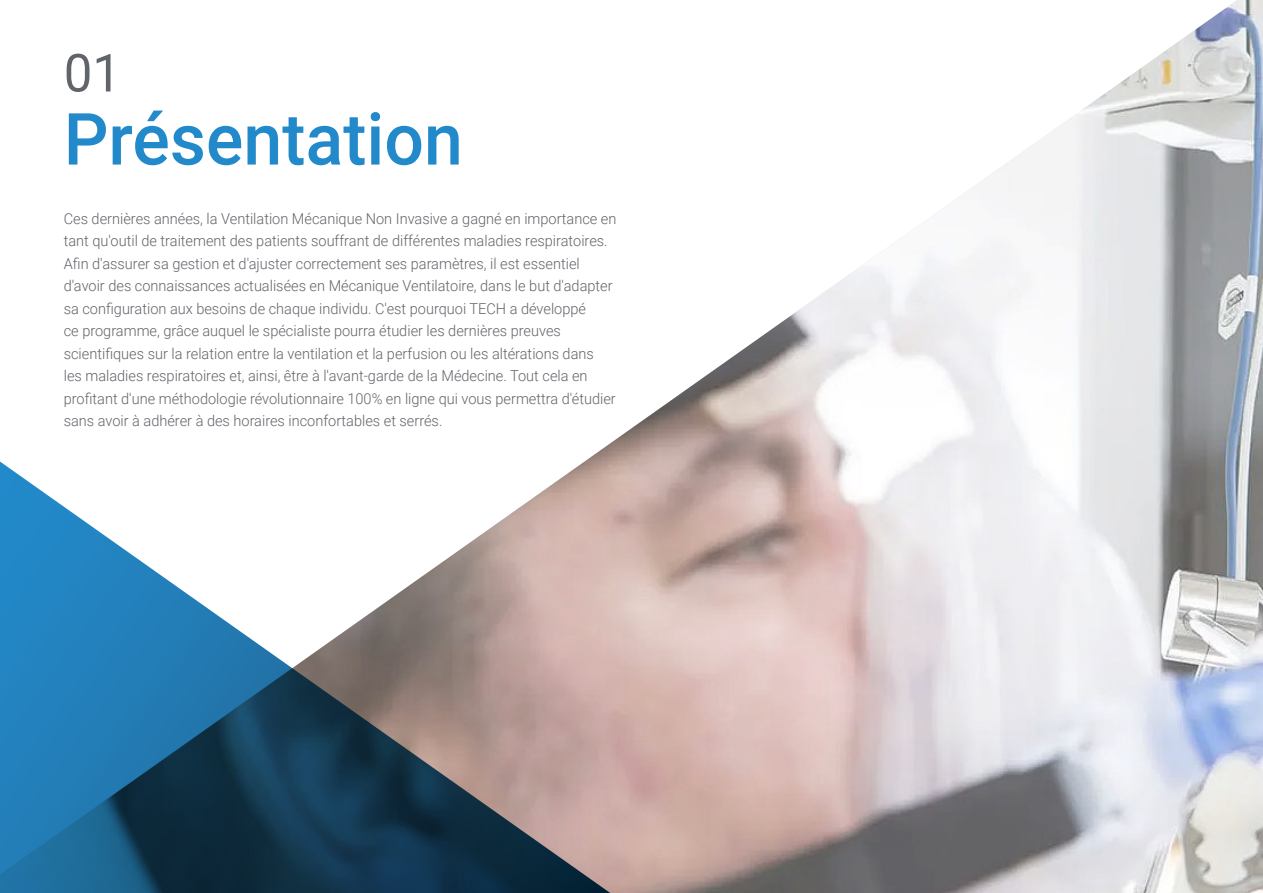
<style>
.page{position:relative;width:1263px;height:893px;background:#fff}
.page>*{position:absolute;margin:0;border:0;box-sizing:border-box;transform-origin:0 0}
.t1{font:500 72px "Roboto";color:#2289ca}
.t2{font:52.5px "Roboto";color:#61646a}
.t3{font:300 15px/22.5px "Roboto";color:#61646a}
</style>
<div class="page">
<img style="left:606px;top:0;width:657px;height:893px">
<svg style="left:0;top:446px;width:640px;height:447px"></svg>
<h2 class="t2" style="left:64px;top:36px;width:59px">01</h2>
<h1 class="t1" style="left:64px;top:89px;width:401px">Présentation</h1>
<p class="t3" style="left:64px;top:207px;width:554px">Ces dernières années, la Ventilation Mécanique Non Invasive a gagné en importance en tant qu'outil de traitement des patients souffrant de différentes maladies respiratoires.<br>Afin d'assurer sa gestion et d'ajuster correctement ses paramètres, il est essentiel d'avoir des connaissances actualisées en Mécanique Ventilatoire, dans le but d'adapter sa configuration aux besoins de chaque individu. C'est pourquoi TECH a développé<br>ce programme, grâce auquel le spécialiste pourra étudier les dernières preuves scientifiques sur la relation entre la ventilation et la perfusion ou les altérations dans<br>les maladies respiratoires et, ainsi, être à l'avant-garde de la Médecine. Tout cela en profitant d'une méthodologie révolutionnaire 100% en ligne qui vous permettra d'étudier sans avoir à adhérer à des horaires inconfortables et serrés.</p>
</div>
